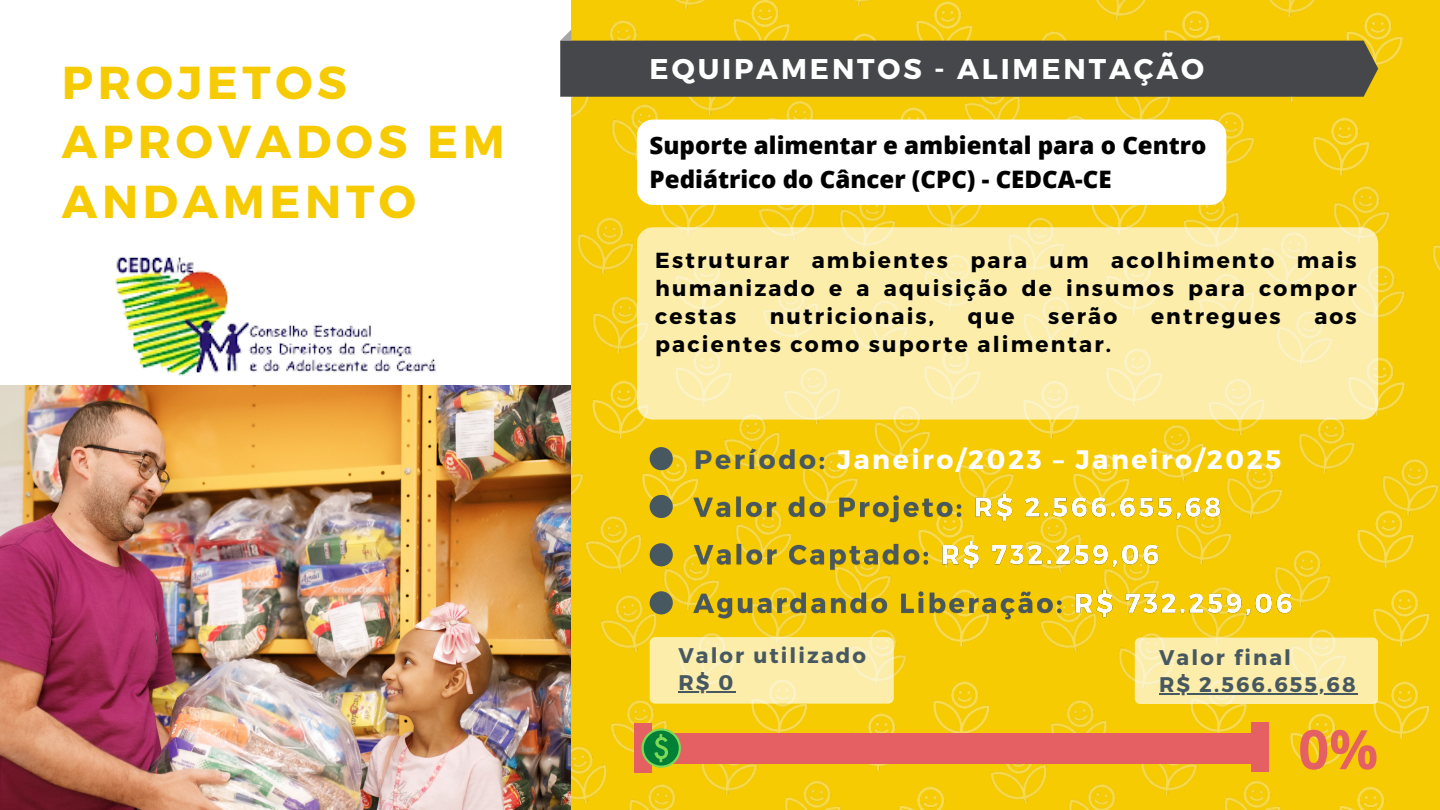
<style>
.page{position:relative;width:1440px;height:810px;background:#f6cb02}
.page>*{position:absolute;margin:0;border:0;box-sizing:border-box;transform-origin:0 0}
.t1{font:700 54.4px "Open Sans";color:#e56062}
.t2{font:700 46.1px/59.8px "Montserrat";letter-spacing:.1em;color:#f6cb02}
.t3{font:700 28.5px "Montserrat";letter-spacing:.1em;color:#fff}
.t4{font:700 26.6px "Montserrat";letter-spacing:.1em;color:#fff}
.t5{font:800 24.1px/33.7px "Open Sans";color:#000}
.t6{font:700 21.8px/27.9px "Montserrat";letter-spacing:.1em;color:#000;text-align:justify}
.t7{font:700 21.2px "Montserrat";letter-spacing:.1em;color:#475861}
.s1{color:#475861}
</style>
<div class="page">
<img style="left:611px;top:104px;width:62px;height:57px">
<img style="left:571px;top:97px;width:18px;height:21px">
<img style="left:673px;top:97px;width:73px;height:23px">
<img style="left:874px;top:107px;width:68px;height:13px">
<img style="left:757px;top:100px;width:72px;height:20px">
<img style="left:675px;top:0;width:31px;height:10px">
<img style="left:733px;top:0;width:57px;height:29px">
<img style="left:610px;top:20px;width:26px;height:9px">
<img style="left:852px;top:0;width:18px;height:6px">
<img style="left:916px;top:1px;width:57px;height:28px">
<img style="left:1032px;top:115px;width:72px;height:5px">
<img style="left:951px;top:97px;width:81px;height:23px">
<img style="left:1104px;top:97px;width:72px;height:23px">
<img style="left:1313px;top:117px;width:57px;height:59px">
<img style="left:1188px;top:111px;width:67px;height:65px">
<img style="left:1095px;top:0;width:51px;height:21px">
<img style="left:1182px;top:10px;width:28px;height:19px">
<img style="left:1013px;top:97px;width:19px;height:2px">
<img style="left:1268px;top:0;width:48px;height:17px">
<img style="left:1364px;top:12px;width:39px;height:57px">
<img style="left:642px;top:452px;width:57px;height:64px">
<img style="left:592px;top:380px;width:54px;height:59px">
<img style="left:570px;top:443px;width:14px;height:70px">
<img style="left:592px;top:296px;width:45px;height:58px">
<img style="left:660px;top:205px;width:57px;height:22px">
<img style="left:577px;top:217px;width:62px;height:58px">
<img style="left:802px;top:451px;width:57px;height:38px">
<img style="left:723px;top:420px;width:63px;height:51px">
<img style="left:874px;top:420px;width:57px;height:43px">
<img style="left:1073px;top:454px;width:57px;height:35px">
<img style="left:1027px;top:420px;width:49px;height:19px">
<img style="left:958px;top:448px;width:56px;height:41px">
<img style="left:773px;top:420px;width:46px;height:15px">
<img style="left:839px;top:205px;width:57px;height:22px">
<img style="left:758px;top:205px;width:62px;height:22px">
<img style="left:926px;top:205px;width:56px;height:22px">
<img style="left:1091px;top:205px;width:57px;height:22px">
<img style="left:1027px;top:217px;width:27px;height:10px">
<img style="left:1226px;top:462px;width:57px;height:57px">
<img style="left:1148px;top:425px;width:62px;height:57px">
<img style="left:1298px;top:420px;width:57px;height:54px">
<img style="left:1382px;top:459px;width:57px;height:52px">
<img style="left:1375px;top:356px;width:30px;height:60px">
<img style="left:1197px;top:420px;width:62px;height:26px">
<img style="left:1378px;top:261px;width:27px;height:69px">
<img style="left:1183px;top:186px;width:62px;height:41px">
<img style="left:1333px;top:186px;width:57px;height:65px">
<img style="left:1432px;top:244px;width:8px;height:27px">
<img style="left:629px;top:784px;width:47px;height:26px">
<img style="left:570px;top:738px;width:42px;height:72px">
<img style="left:701px;top:764px;width:57px;height:31px">
<img style="left:899px;top:786px;width:46px;height:24px">
<img style="left:851px;top:713px;width:45px;height:58px">
<img style="left:784px;top:780px;width:57px;height:30px">
<img style="left:702px;top:632px;width:20px;height:5px">
<img style="left:751px;top:704px;width:57px;height:29px">
<img style="left:600px;top:595px;width:57px;height:70px">
<img style="left:600px;top:694px;width:67px;height:74px">
<img style="left:754px;top:623px;width:51px;height:14px">
<img style="left:934px;top:623px;width:54px;height:24px">
<img style="left:870px;top:629px;width:37px;height:48px">
<img style="left:933px;top:681px;width:57px;height:52px">
<img style="left:652px;top:555px;width:68px;height:64px">
<img style="left:572px;top:508px;width:81px;height:78px">
<img style="left:735px;top:525px;width:57px;height:13px">
<img style="left:918px;top:525px;width:57px;height:13px">
<img style="left:834px;top:573px;width:57px;height:13px">
<img style="left:1068px;top:784px;width:48px;height:26px">
<img style="left:990px;top:764px;width:62px;height:40px">
<img style="left:1141px;top:764px;width:56px;height:31px">
<img style="left:1339px;top:786px;width:46px;height:24px">
<img style="left:1290px;top:713px;width:57px;height:58px">
<img style="left:1224px;top:780px;width:57px;height:30px">
<img style="left:1118px;top:632px;width:62px;height:67px">
<img style="left:1190px;top:704px;width:57px;height:29px">
<img style="left:1040px;top:623px;width:57px;height:29px">
<img style="left:1039px;top:700px;width:73px;height:68px">
<img style="left:1180px;top:623px;width:73px;height:15px">
<img style="left:1365px;top:589px;width:65px;height:58px">
<img style="left:1280px;top:629px;width:72px;height:9px">
<img style="left:1373px;top:681px;width:57px;height:58px">
<img style="left:1103px;top:573px;width:57px;height:13px">
<img style="left:1040px;top:525px;width:41px;height:13px">
<img style="left:1175px;top:503px;width:62px;height:62px">
<img style="left:1357px;top:508px;width:60px;height:60px">
<img style="left:1274px;top:550px;width:57px;height:57px">
<div style="left:0;top:0;width:571px;height:409px;background:#fff"></div>
<img style="left:0;top:385px;width:570px;height:425px">
<div style="left:637px;top:120px;width:589px;height:85px;background:#fff;border-radius:16px"></div>
<svg style="left:637px;top:227px;width:741px;height:193px;background:#fbedab"></svg>
<div style="left:650px;top:447px;width:23px;height:23px;background:#475861;border-radius:50%"></div>
<div style="left:650px;top:495px;width:23px;height:23px;background:#475861;border-radius:50%"></div>
<img style="left:692px;top:489px;width:541px;height:36px">
<div style="left:650px;top:543px;width:23px;height:23px;background:#475861;border-radius:50%"></div>
<img style="left:691px;top:538px;width:468px;height:35px">
<svg style="left:650px;top:637px;width:244px;height:67px;background:#fbedab"></svg>
<hr style="left:678px;top:691px;width:58px;height:2px;background:#475861">
<svg style="left:1135px;top:638px;width:243px;height:66px;background:#fbedac"></svg>
<hr style="left:1159px;top:693px;width:199px;height:2px;background:#475861">
<svg style="left:560px;top:29px;width:818px;height:68px;background:#655f3f"></svg>
<div style="left:634px;top:723px;width:17px;height:50px;background:#e56062"></div>
<div style="left:650px;top:733px;width:617px;height:31px;background:#e56062"></div>
<div style="left:1251px;top:722px;width:17px;height:49px;background:#e56062"></div>
<svg style="left:642px;top:728px;width:39px;height:40px"></svg>
<div style="left:644px;top:731px;width:35px;height:35px;background:#008037;border-radius:50%"></div>
<svg style="left:654px;top:734px;width:14px;height:28px"></svg>
<div style="left:650px;top:591px;width:23px;height:23px;background:#475861;border-radius:50%"></div>
<img style="left:692px;top:586px;width:604px;height:37px">
<img style="left:86px;top:257px;width:389px;height:156px">
<p class="t2" style="left:62px;top:50px;width:286px">PROJETOS</p>
<p class="t2" style="left:62px;top:110px;width:444px">APROVADOS EM<br>ANDAMENTO</p>
<p class="t3" style="left:650px;top:50px;width:556px">EQUIPAMENTOS - ALIMENTAÇÃO</p>
<p class="t5" style="left:650px;top:128px;width:558px">Suporte alimentar e ambiental para o Centro<br>Pediátrico do Câncer (CPC) - CEDCA-CE</p>
<p class="t6" style="left:655px;top:246px;width:703px">Estruturar ambientes para um acolhimento mais humanizado e a aquisição de insumos para compor cestas</p>
<p class="t6" style="left:770px;top:302px;width:166px">nutricionais,</p>
<p class="t6" style="left:968px;top:302px;width:48px">que</p>
<p class="t6" style="left:1048px;top:302px;width:71px">serão</p>
<p class="t6" style="left:1151px;top:302px;width:131px">entregues</p>
<p class="t6" style="left:1314px;top:302px;width:44px">aos</p>
<p class="t6" style="left:655px;top:329px;width:458px">pacientes como suporte alimentar.</p>
<p class="t4" style="left:694px;top:442px;width:589px"><span class="s1">Período:</span> Janeiro/2023 – Janeiro/2025</p>
<p class="t7" style="left:678px;top:642px;width:189px">Valor utilizado</p>
<p class="t7" style="left:678px;top:669px;width:57px">R$ 0</p>
<p class="t7" style="left:1159px;top:644px;width:134px">Valor final</p>
<p class="t7" style="left:1159px;top:671px;width:198px">R$ 2.566.655,68</p>
<p class="t1" style="left:1298px;top:711px;width:81px">0%</p>
</div>
